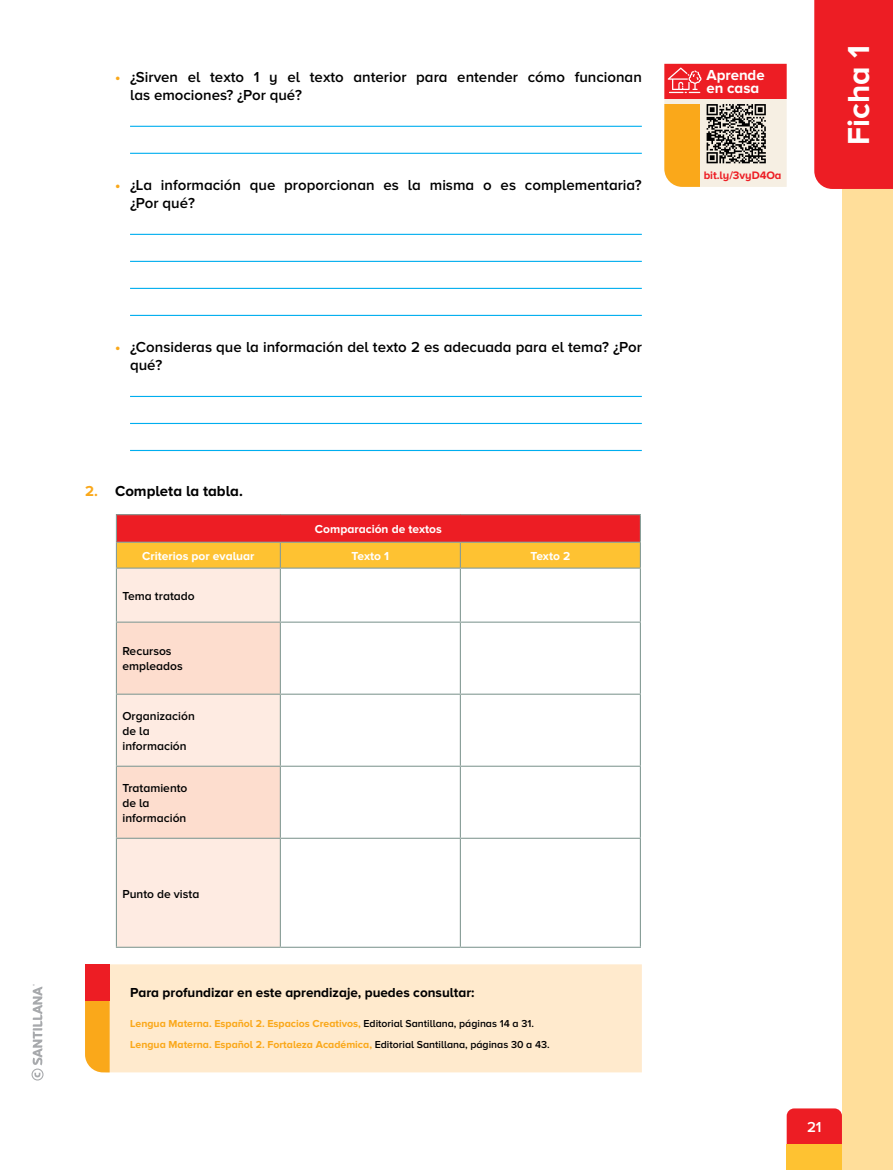
<style>
.page{position:relative;width:893px;height:1170px;background:#fff}
.page>*{position:absolute;margin:0;border:0;box-sizing:border-box;transform-origin:0 0}
.t1{font:700 31.5px "Proxima Nova A";color:#fff}
.t2{font:600 15px/18px "Proxima Nova A";color:#000}
.t3{font:700 15px "Proxima Nova A";color:#000}
.t4{font:700 15px/13.5px "Proxima Nova A";letter-spacing:-.005em;color:#fff}
.t5{font:600 15px "Proxima Nova A";color:#fff}
.t6{font:700 13.5px "Proxima Nova A";color:#000}
.t7{font:600 12px/15px "Proxima Nova A";color:#000}
.t8{font:700 12px "Proxima Nova A";color:#fff}
.t9{font:700 11.25px "Proxima Nova A";letter-spacing:-.005em;color:#ed1d24}
.t10{font:700 10.5px/21px "Proxima Nova A";color:#faa81a}
.s1{font-weight:700;color:#faa81a}
.s2{color:#faa81a}
.s3{font-weight:600;color:#000}
</style>
<div class="page">
<div style="left:842px;top:0;width:51px;height:1169px;background:#ffde9a"></div>
<div style="left:787px;top:1108px;width:55px;height:36px;background:#ed1d24"></div>
<div style="left:787px;top:1144px;width:55px;height:25px;background:#fec232"></div>
<div style="left:814px;top:0;width:79px;height:189px;background:#ed1d24"></div>
<hr style="left:130px;top:126px;width:512px;height:1px;background:#00aeef">
<hr style="left:130px;top:153px;width:512px;height:1px;background:#00aeef">
<hr style="left:130px;top:234px;width:512px;height:1px;background:#00aeef">
<hr style="left:130px;top:261px;width:512px;height:1px;background:#00aeef">
<hr style="left:130px;top:288px;width:512px;height:1px;background:#00aeef">
<hr style="left:130px;top:315px;width:512px;height:1px;background:#00aeef">
<hr style="left:130px;top:396px;width:512px;height:1px;background:#00aeef">
<hr style="left:130px;top:423px;width:512px;height:1px;background:#00aeef">
<hr style="left:130px;top:450px;width:512px;height:1px;background:#00aeef">
<div style="left:117px;top:568px;width:163px;height:378px;background:#feebe2"></div>
<svg style="left:281px;top:568px;width:359px;height:378px"></svg>
<svg style="left:117px;top:622px;width:163px;height:215px;background:#fbe0d3"></svg>
<hr style="left:116px;top:568px;width:1px;height:53px;background:#869c96">
<hr style="left:280px;top:568px;width:1px;height:53px;background:#869c96">
<hr style="left:460px;top:568px;width:1px;height:53px;background:#869c96">
<hr style="left:640px;top:568px;width:1px;height:53px;background:#869c96">
<hr style="left:116px;top:621px;width:164px;height:1px;background:#869c96">
<hr style="left:116px;top:622px;width:1px;height:71px;background:#869c96">
<hr style="left:280px;top:621px;width:180px;height:1px;background:#869c96">
<hr style="left:280px;top:622px;width:1px;height:71px;background:#869c96">
<hr style="left:460px;top:621px;width:181px;height:1px;background:#869c96">
<hr style="left:460px;top:622px;width:1px;height:71px;background:#869c96">
<hr style="left:640px;top:622px;width:1px;height:71px;background:#869c96">
<hr style="left:116px;top:693px;width:164px;height:1px;background:#869c96">
<hr style="left:116px;top:694px;width:1px;height:71px;background:#869c96">
<hr style="left:280px;top:693px;width:180px;height:1px;background:#869c96">
<hr style="left:280px;top:694px;width:1px;height:71px;background:#869c96">
<hr style="left:460px;top:693px;width:181px;height:1px;background:#869c96">
<hr style="left:460px;top:694px;width:1px;height:71px;background:#869c96">
<hr style="left:640px;top:694px;width:1px;height:71px;background:#869c96">
<hr style="left:116px;top:765px;width:164px;height:1px;background:#869c96">
<hr style="left:116px;top:766px;width:1px;height:71px;background:#869c96">
<hr style="left:280px;top:765px;width:180px;height:1px;background:#869c96">
<hr style="left:280px;top:766px;width:1px;height:71px;background:#869c96">
<hr style="left:460px;top:765px;width:181px;height:1px;background:#869c96">
<hr style="left:460px;top:766px;width:1px;height:71px;background:#869c96">
<hr style="left:640px;top:766px;width:1px;height:71px;background:#869c96">
<hr style="left:116px;top:837px;width:164px;height:1px;background:#869c96">
<hr style="left:116px;top:838px;width:1px;height:108px;background:#869c96">
<hr style="left:280px;top:837px;width:180px;height:1px;background:#869c96">
<hr style="left:280px;top:838px;width:1px;height:108px;background:#869c96">
<hr style="left:460px;top:837px;width:181px;height:1px;background:#869c96">
<hr style="left:460px;top:838px;width:1px;height:108px;background:#869c96">
<hr style="left:640px;top:838px;width:1px;height:108px;background:#869c96">
<hr style="left:116px;top:946px;width:164px;height:1px;background:#869c96">
<hr style="left:280px;top:946px;width:180px;height:1px;background:#869c96">
<hr style="left:460px;top:946px;width:181px;height:1px;background:#869c96">
<hr style="left:116px;top:514px;width:164px;height:1px;background:#869c96">
<hr style="left:280px;top:514px;width:180px;height:1px;background:#869c96">
<hr style="left:460px;top:514px;width:181px;height:1px;background:#869c96">
<svg style="left:116px;top:515px;width:525px;height:53px;background:#f16f2e"></svg>
<hr style="left:280px;top:541px;width:180px;height:1px;background:#869c96">
<hr style="left:460px;top:541px;width:181px;height:1px;background:#869c96">
<div style="left:110px;top:964px;width:532px;height:108px;background:#ffeacd"></div>
<svg style="left:85px;top:1000px;width:25px;height:72px;background:#faaa24"></svg>
<div style="left:85px;top:964px;width:25px;height:36px;background:#ed1d24"></div>
<svg style="left:664px;top:64px;width:123px;height:123px;background:#d98f72"></svg>
<svg style="left:32px;top:984px;width:12px;height:96px"></svg>
<p class="t2" style="left:130px;top:68px;width:513px;text-indent:-15px"><span class="s1">•</span> ¿Sirven el texto 1 y el texto anterior para entender cómo funcionan las emociones? ¿Por qué?</p>
<p class="t2" style="left:130px;top:176px;width:513px;text-indent:-15px"><span class="s1">•</span> ¿La información que proporcionan es la misma o es complementaria? ¿Por qué?</p>
<p class="t2" style="left:130px;top:338px;width:513px;text-indent:-15px"><span class="s1">•</span> ¿Consideras que la información del texto 2 es adecuada para el tema? ¿Por qué?</p>
<p class="t3" style="left:85px;top:482px;width:159px"><span class="s2">2.</span> Completa la tabla.</p>
<p class="t8" style="left:315px;top:522px;width:128px">Comparación de textos</p>
<p class="t8" style="left:142px;top:549px;width:114px">Criterios por evaluar</p>
<p class="t8" style="left:352px;top:549px;width:39px">Texto 1</p>
<p class="t8" style="left:531px;top:549px;width:41px">Texto 2</p>
<p class="t7" style="left:122px;top:588px;width:74px">Tema tratado</p>
<p class="t7" style="left:122px;top:643px;width:62px">Recursos empleados</p>
<p class="t7" style="left:122px;top:708px;width:74px">Organización de la información</p>
<p class="t7" style="left:122px;top:780px;width:67px">Tratamiento de la información</p>
<p class="t7" style="left:122px;top:885px;width:78px">Punto de vista</p>
<p class="t6" style="left:130px;top:984px;width:346px">Para profundizar en este aprendizaje, puedes consultar:</p>
<p class="t10" style="left:130px;top:1012px;width:421px">Lengua Materna. Español 2. Espacios Creativos, <span class="s3">Editorial Santillana, páginas 14 a 31.<br></span>Lengua Materna. Español 2. Fortaleza Académica, <span class="s3">Editorial Santillana, páginas 30 a 43.</span></p>
<p class="t4" style="left:707px;top:68px;width:60px">Aprende en casa</p>
<p class="t9" style="left:704px;top:169px;width:79px">bit.ly/3vyD4Oa</p>
<h1 class="t1" style="left:841px;top:145px;width:101px;rotate:-90deg">Ficha 1</h1>
<p class="t5" style="left:807px;top:1118px;width:16px">21</p>
</div>
